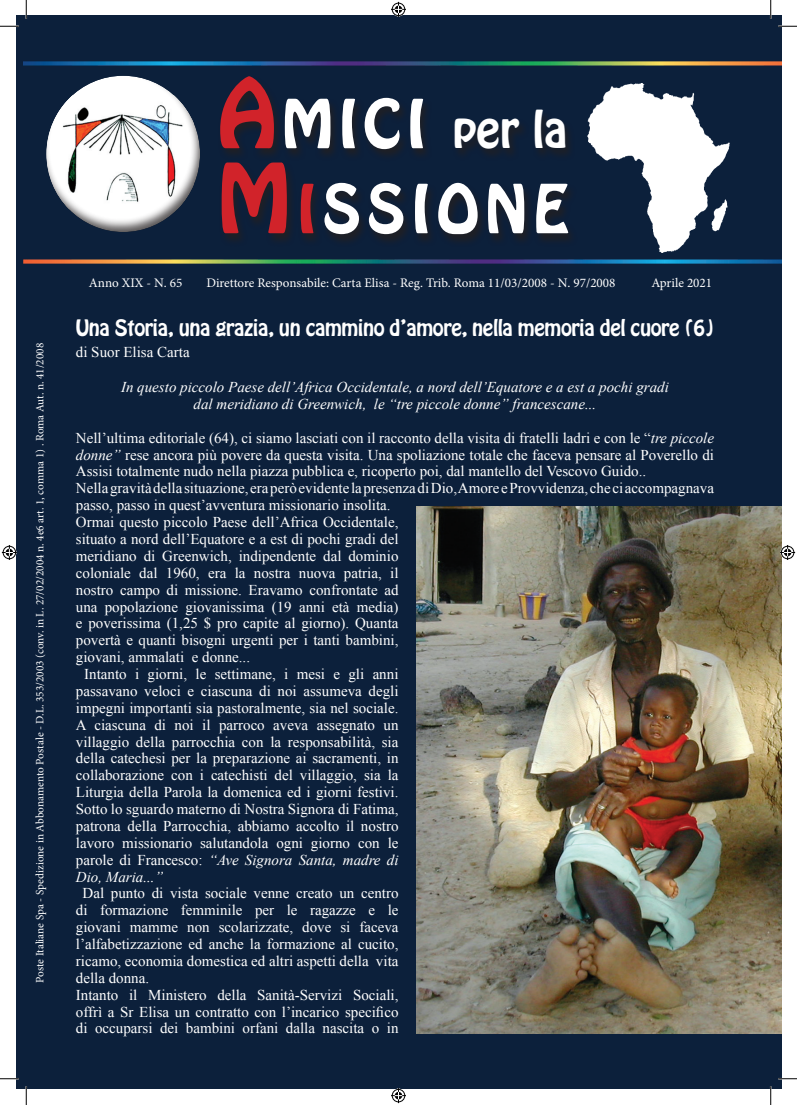
<style>
.page{position:relative;width:797px;height:1105px;background:#fff}
.page>*{position:absolute;margin:0;border:0;box-sizing:border-box;transform-origin:0 0}
.t1{font:59.5px "Hobo Std";letter-spacing:.1em;color:#fff}
.t2{font:45px "Hobo Std";color:#fff}
.t3{font:20px "Hobo Std";letter-spacing:-.02em;color:#fff}
.t4{font:15px/16.9px "Times New Roman";color:#fff}
.t5{font:italic 15px/16.9px "Times New Roman";color:#fff;text-align:center}
.t6{font:13.12px "Minion Pro";color:#fff}
.t7{font:11.25px "Minion Pro";color:#fff}
.s1{font-size:85px;color:#d1232a}
.s2{font-size:59.5px}
.s3{color:#d1232a}
.s4{font-style:italic}
.s5{font-style:normal}
</style>
<div class="page">
<div style="left:16px;top:16px;width:765px;height:1073px;background:#0c203b"></div>
<div style="left:45px;top:73px;width:156px;height:159px;background:#231f20;opacity:.75"></div>
<div style="left:217px;top:76px;width:361px;height:171px;background:#231f20;opacity:.82"></div>
<img style="left:23px;top:62px;width:758px;height:4px">
<img style="left:23px;top:260px;width:758px;height:4px">
<img style="left:588px;top:84px;width:141px;height:169px">
<img style="left:416px;top:506px;width:365px;height:528px">
<svg style="left:0;top:25px;width:19px;height:2px"></svg>
<svg style="left:778px;top:25px;width:19px;height:2px"></svg>
<svg style="left:0;top:1078px;width:19px;height:1px"></svg>
<svg style="left:778px;top:1078px;width:19px;height:1px"></svg>
<svg style="left:25px;top:0;width:2px;height:19px"></svg>
<svg style="left:25px;top:1086px;width:2px;height:19px"></svg>
<svg style="left:770px;top:0;width:1px;height:19px"></svg>
<svg style="left:770px;top:1086px;width:1px;height:19px"></svg>
<svg style="left:391px;top:2px;width:15px;height:15px"></svg>
<svg style="left:391px;top:1088px;width:15px;height:15px"></svg>
<svg style="left:2px;top:545px;width:15px;height:15px"></svg>
<svg style="left:780px;top:545px;width:15px;height:15px"></svg>
<p class="t7" style="left:32px;top:983px;width:641px;rotate:-90deg">Poste Italiane Spa - Spedizione in Abbonamento Postale - D.L. 353/2003 (conv. in L. 27/02/2004 n. 4e6 art. 1, comma 1) . Roma Aut. n. 41/2008</p>
<h2 class="t2" style="left:217px;top:99px;width:351px"><span class="s1">A</span><span class="s2">MICI</span> per la</h2>
<h1 class="t1" style="left:217px;top:168px;width:353px"><span class="s1">M</span><span class="s3">I</span>SSIONE</h1>
<p class="t6" style="left:89px;top:274px;width:95px">Anno XIX - N. 65</p>
<p class="t6" style="left:206px;top:274px;width:410px">Direttore Responsabile: Carta Elisa - Reg. Trib. Roma 11/03/2008 - N. 97/2008</p>
<p class="t6" style="left:651px;top:274px;width:62px">Aprile 2021</p>
<h3 class="t3" style="left:76px;top:314px;width:639px">Una Storia, una grazia, un cammino d’amore, nella memoria del cuore (6)</h3>
<p class="t4" style="left:76px;top:343px;width:115px">di Suor Elisa Carta</p>
<p class="t5" style="left:121px;top:378px;width:549px">In questo piccolo Paese dell’Africa Occidentale, a nord dell’Equatore e a est a pochi gradi dal meridiano di Greenwich, le “tre piccole donne” francescane...</p>
<p class="t4" style="left:76px;top:429px;width:639px">Nell’ultima editoriale (64), ci siamo lasciati con il racconto della visita di fratelli ladri e con le “<span class="s4">tre piccole</span></p>
<p class="t4" style="left:76px;top:446px;width:639px"><span class="s4">donne”</span> rese ancora più povere da questa visita. Una spoliazione totale che faceva pensare al Poverello di</p>
<p class="t4" style="left:76px;top:463px;width:571px">Assisi totalmente nudo nella piazza pubblica e, ricoperto poi, dal mantello del Vescovo Guido..</p>
<p class="t4" style="left:76px;top:480px;width:639px">Nella gravità della situazione, era però evidente la presenza di Dio, Amore e Provvidenza, che ci accompagnava</p>
<p class="t4" style="left:76px;top:496px;width:316px">passo, passo in quest’avventura missionario insolita.</p>
<p class="t4" style="left:76px;top:513px;width:324px">Ormai questo piccolo Paese dell’Africa Occidentale,</p>
<p class="t4" style="left:76px;top:530px;width:324px">situato a nord dell’Equatore e a est di pochi gradi del</p>
<p class="t4" style="left:76px;top:547px;width:324px">meridiano di Greenwich, indipendente dal dominio</p>
<p class="t4" style="left:76px;top:564px;width:324px">coloniale dal 1960, era la nostra nuova patria, il</p>
<p class="t4" style="left:76px;top:581px;width:324px">nostro campo di missione. Eravamo confrontate ad</p>
<p class="t4" style="left:76px;top:598px;width:324px">una popolazione giovanissima (19 anni età media)</p>
<p class="t4" style="left:76px;top:615px;width:324px">e poverissima (1,25 $ pro capite al giorno). Quanta</p>
<p class="t4" style="left:76px;top:631px;width:324px">povertà e quanti bisogni urgenti per i tanti bambini,</p>
<p class="t4" style="left:76px;top:648px;width:176px">giovani, ammalati e donne...</p>
<p class="t4" style="left:84px;top:665px;width:316px">Intanto i giorni, le settimane, i mesi e gli anni</p>
<p class="t4" style="left:76px;top:682px;width:324px">passavano veloci e ciascuna di noi assumeva degli</p>
<p class="t4" style="left:76px;top:699px;width:324px">impegni importanti sia pastoralmente, sia nel sociale.</p>
<p class="t4" style="left:76px;top:716px;width:324px">A ciascuna di noi il parroco aveva assegnato un</p>
<p class="t4" style="left:76px;top:733px;width:324px">villaggio della parrocchia con la responsabilità, sia</p>
<p class="t4" style="left:76px;top:750px;width:324px">della catechesi per la preparazione ai sacramenti, in</p>
<p class="t4" style="left:76px;top:766px;width:324px">collaborazione con i catechisti del villaggio, sia la</p>
<p class="t4" style="left:76px;top:783px;width:324px">Liturgia della Parola la domenica ed i giorni festivi.</p>
<p class="t4" style="left:76px;top:800px;width:324px">Sotto lo sguardo materno di Nostra Signora di Fatima,</p>
<p class="t4" style="left:76px;top:817px;width:324px">patrona della Parrocchia, abbiamo accolto il nostro</p>
<p class="t4" style="left:76px;top:834px;width:324px">lavoro missionario salutandola ogni giorno con le</p>
<p class="t5" style="left:76px;top:851px;width:324px"><span class="s5">parole di Francesco:</span> “Ave Signora Santa, madre di</p>
<p class="t5" style="left:76px;top:868px;width:89px">Dio, Maria...”</p>
<p class="t4" style="left:76px;top:885px;width:324px;text-indent:7px">Dal punto di vista sociale venne creato un centro di formazione femminile per le ragazze e le giovani mamme non scolarizzate, dove si faceva l’alfabetizzazione ed anche la formazione al cucito, ricamo, economia domestica ed altri aspetti della vita della donna.<br>Intanto il Ministero della Sanità-Servizi Sociali, offrì a Sr Elisa un contratto con l’incarico specifico di occuparsi dei bambini orfani dalla nascita o in</p>
</div>
